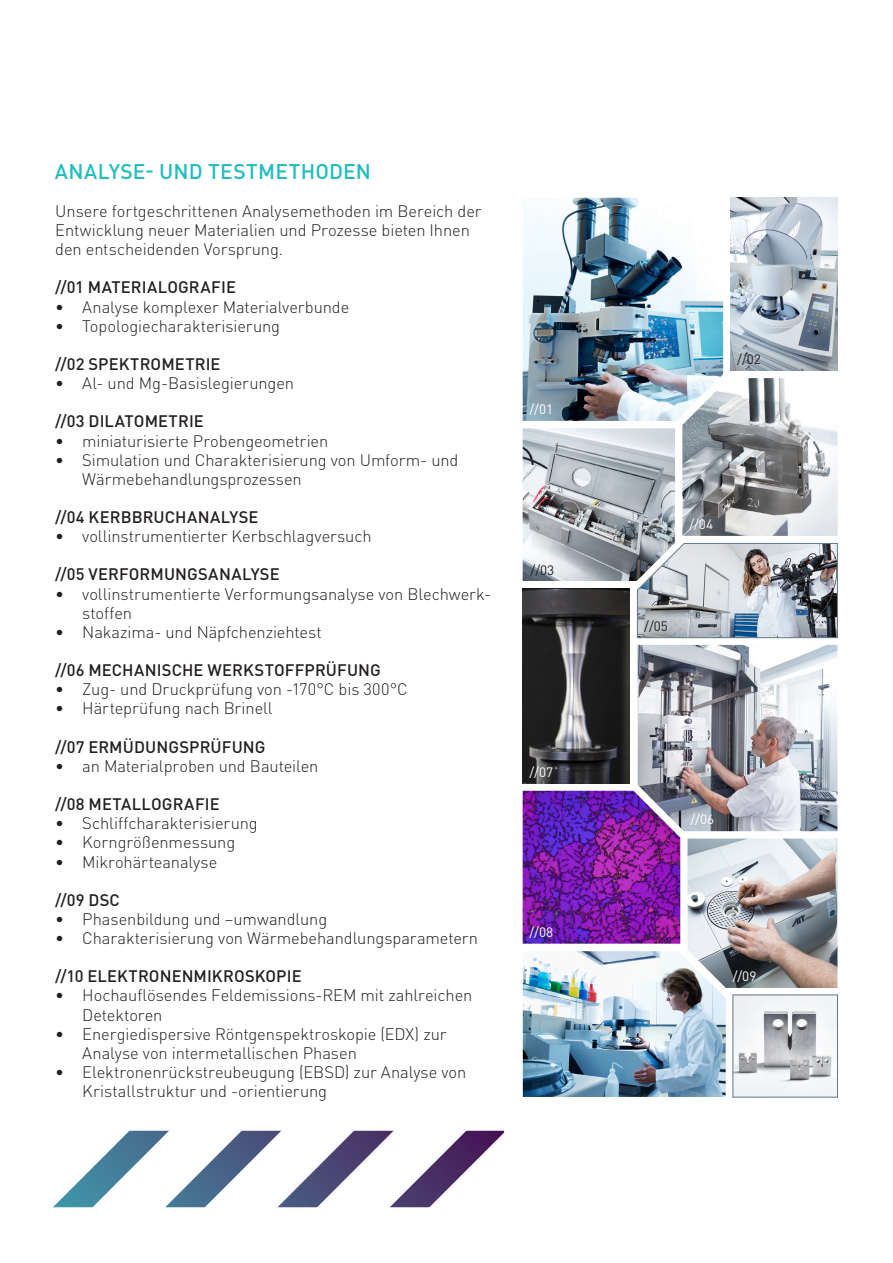
<style>
.page{position:relative;width:893px;height:1263px;background:#fff}
.page>*{position:absolute;margin:0;border:0;box-sizing:border-box;transform-origin:0 0}
.Headline_2_11_25_türkis{font:500 21px "DINOT";letter-spacing:.01em;color:#21bdbd}
.Copy_9_schwarz{font:300 16.5px/19.2px "DINOT";letter-spacing:-.005em;color:#231f20}
.Headline_3_9_schwarz{font:500 16.5px "DINOT";letter-spacing:.005em;color:#231f20}
.Bildwolke_Nummer_9_weiß{font:13.5px "DINOT";color:#fff}
.Bildwolke_Nummer_9_schwarz{font:13.5px "DINOT";color:#231f20}
</style>
<div class="page">
<img style="left:53px;top:1131px;width:451px;height:76px">
<img style="left:523px;top:638px;width:107px;height:7px">
<img style="left:523px;top:198px;width:315px;height:440px">
<img style="left:523px;top:645px;width:314px;height:452px">
<img style="left:523px;top:791px;width:157px;height:153px">
<img style="left:735px;top:997px;width:101px;height:98px">
<p class="Headline_2_11_25_türkis" style="left:55px;top:157px;width:318px">ANALYSE- UND TESTMETHODEN</p>
<p class="Copy_9_schwarz" style="left:55px;top:201px;width:428px">Unsere fortgeschrittenen Analysemethoden im Bereich der<br>Entwicklung neuer Materialien und Prozesse bieten Ihnen den entscheidenden Vorsprung.</p>
<p class="Headline_3_9_schwarz" style="left:55px;top:276px;width:182px">//01 MATERIALOGRAFIE</p>
<p class="Copy_9_schwarz" style="left:55px;top:296px;width:296px">• Analyse komplexer Materialverbunde</p>
<p class="Copy_9_schwarz" style="left:55px;top:315px;width:226px">• Topologiecharakterisierung</p>
<p class="Headline_3_9_schwarz" style="left:55px;top:353px;width:167px">//02 SPEKTROMETRIE</p>
<p class="Copy_9_schwarz" style="left:55px;top:373px;width:240px">• Al- und Mg-Basislegierungen</p>
<p class="Headline_3_9_schwarz" style="left:55px;top:410px;width:150px">//03 DILATOMETRIE</p>
<p class="Copy_9_schwarz" style="left:55px;top:430px;width:275px">• miniaturisierte Probengeometrien</p>
<p class="Copy_9_schwarz" style="left:82px;top:449px;width:378px;text-indent:-27px">• Simulation und Charakterisierung von Umform- und<br>Wärmebehandlungsprozessen</p>
<p class="Headline_3_9_schwarz" style="left:55px;top:506px;width:205px">//04 KERBBRUCHANALYSE</p>
<p class="Copy_9_schwarz" style="left:55px;top:526px;width:318px">• vollinstrumentierter Kerbschlagversuch</p>
<p class="Headline_3_9_schwarz" style="left:55px;top:563px;width:226px">//05 VERFORMUNGSANALYSE</p>
<p class="Copy_9_schwarz" style="left:82px;top:583px;width:410px;text-indent:-27px">• vollinstrumentierte Verformungsanalyse von Blechwerk&shy;stoffen</p>
<p class="Copy_9_schwarz" style="left:55px;top:622px;width:268px">• Nakazima- und Näpfchenziehtest</p>
<p class="Headline_3_9_schwarz" style="left:55px;top:659px;width:327px">//06 MECHANISCHE WERKSTOFFPRÜFUNG</p>
<p class="Copy_9_schwarz" style="left:55px;top:679px;width:354px">• Zug- und Druckprüfung von -170°C bis 300°C</p>
<p class="Copy_9_schwarz" style="left:55px;top:698px;width:219px">• Härteprüfung nach Brinell</p>
<p class="Headline_3_9_schwarz" style="left:55px;top:735px;width:212px">//07 ERMÜDUNGSPRÜFUNG</p>
<p class="Copy_9_schwarz" style="left:55px;top:755px;width:265px">• an Materialproben und Bauteilen</p>
<p class="Headline_3_9_schwarz" style="left:55px;top:793px;width:166px">//08 METALLOGRAFIE</p>
<p class="Copy_9_schwarz" style="left:55px;top:813px;width:204px">• Schliffcharakterisierung</p>
<p class="Copy_9_schwarz" style="left:55px;top:832px;width:182px">• Korngrößenmessung</p>
<p class="Copy_9_schwarz" style="left:55px;top:851px;width:164px">• Mikrohärteanalyse</p>
<p class="Headline_3_9_schwarz" style="left:55px;top:888px;width:66px">//09 DSC</p>
<p class="Copy_9_schwarz" style="left:55px;top:909px;width:273px">• Phasenbildung und –umwandlung</p>
<p class="Copy_9_schwarz" style="left:55px;top:928px;width:424px">• Charakterisierung von Wärmebehandlungsparametern</p>
<p class="Headline_3_9_schwarz" style="left:55px;top:965px;width:248px">//10 ELEKTRONENMIKROSKOPIE</p>
<p class="Copy_9_schwarz" style="left:82px;top:985px;width:392px;text-indent:-27px">• Hochauflösendes Feldemissions-REM mit zahlreichen<br>Detektoren</p>
<p class="Copy_9_schwarz" style="left:82px;top:1023px;width:366px;text-indent:-27px">• Energiedispersive Röntgenspektroskopie (EDX) zur<br>Analyse von intermetallischen Phasen</p>
<p class="Copy_9_schwarz" style="left:82px;top:1062px;width:386px;text-indent:-27px">• Elektronenrückstreubeugung (EBSD) zur Analyse von<br>Kristallstruktur und -orientierung</p>
<p class="Bildwolke_Nummer_9_weiß" style="left:529px;top:400px;width:25px">//01</p>
<p class="Bildwolke_Nummer_9_schwarz" style="left:531px;top:560px;width:25px">//03</p>
<p class="Bildwolke_Nummer_9_weiß" style="left:529px;top:762px;width:25px">//07</p>
<p class="Bildwolke_Nummer_9_weiß" style="left:529px;top:923px;width:25px">//08</p>
<p class="Bildwolke_Nummer_9_schwarz" style="left:737px;top:350px;width:25px">//02</p>
<p class="Bildwolke_Nummer_9_weiß" style="left:689px;top:515px;width:25px">//04</p>
<p class="Bildwolke_Nummer_9_schwarz" style="left:644px;top:616px;width:25px">//05</p>
<p class="Bildwolke_Nummer_9_weiß" style="left:690px;top:810px;width:25px">//06</p>
<p class="Bildwolke_Nummer_9_weiß" style="left:733px;top:967px;width:25px">//09</p>
</div>
